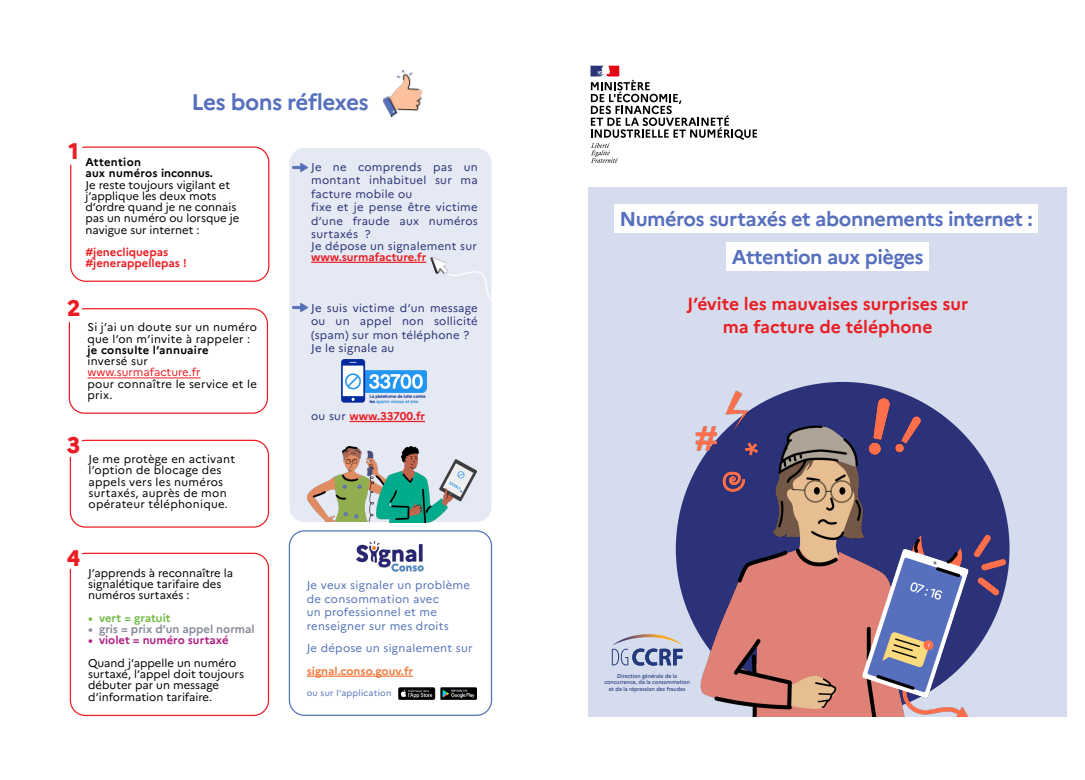
<style>
.page{position:relative;width:1085px;height:780px;background:#fff}
.page>*{position:absolute;margin:0;border:0;box-sizing:border-box;transform-origin:0 0}
.t1{font:700 22.5px "Marianne";letter-spacing:-.025em;color:#5770be}
.t2{font:800 22.5px "Marianne";color:#eb1d23}
.t3{font:700 20px "Marianne";letter-spacing:-.025em;color:#5770be}
.t4{font:700 17.5px/22.5px "Marianne";color:#eb1d23;text-align:center}
.t5{font:11.25px/11.2px "Marianne";color:#000}
.t6{font:11.25px/13.5px "Marianne";letter-spacing:.025em;color:#273376;text-align:justify}
.t7{font:11.25px/11.2px "Marianne";letter-spacing:.025em;color:#000}
.t8{font:11.25px/13.5px "Marianne";letter-spacing:.025em;color:#5372b8}
.t9{font:700 11.25px "Marianne";color:#eb1d23}
.t10{font:700 11.25px "Marianne";letter-spacing:.025em;color:#000}
.t11{font:700 11.25px "Marianne";color:#888c9b}
.t12{font:700 11.25px "Marianne";color:#ad1f82}
.t13{font:700 11.25px "Marianne";color:#f4793e}
.t14{font:11.25px "Marianne";color:#eb1d23}
.t15{font:700 11.25px "Marianne";color:#72ba43}
.t16{font:8.75px "Marianne";letter-spacing:.025em;color:#5372b8}
.t17{font:500 5.62px/6.5px "Marianne";color:#233b7d;text-align:center;scale:.94 1}
.s1{font-weight:400;color:#273376}
</style>
<div class="page">
<div style="left:588px;top:187px;width:479px;height:529px;background:#d4dced"></div>
<svg style="left:590px;top:66px;width:166px;height:97px"></svg>
<svg style="left:611px;top:636px;width:19px;height:29px"></svg>
<div style="left:289px;top:148px;width:202px;height:374px;background:#e5e9f4;border-radius:15px"></div>
<div style="left:289px;top:530px;width:203px;height:185px;border:1px solid #5372b8;border-radius:15px"></div>
<div style="left:614px;top:204px;width:423px;height:28px;background:#fff"></div>
<div style="left:726px;top:242px;width:202px;height:28px;background:#fff"></div>
<img style="left:630px;top:381px;width:380px;height:335px">
<div style="left:70px;top:146px;width:199px;height:136px;border:1px solid #eb1d23;border-radius:15px"></div>
<svg style="left:70px;top:146px;width:13px;height:19px"></svg>
<div style="left:70px;top:439px;width:199px;height:88px;border:1px solid #eb1d23;border-radius:15px"></div>
<svg style="left:70px;top:439px;width:13px;height:18px"></svg>
<div style="left:70px;top:552px;width:199px;height:164px;border:1px solid #eb1d23;border-radius:15px"></div>
<svg style="left:70px;top:552px;width:13px;height:17px"></svg>
<hr style="left:311px;top:262px;width:115px;height:1px;background:#eb1d23">
<hr style="left:307px;top:675px;width:106px;height:1px;background:#f4793e">
<hr style="left:349px;top:421px;width:76px;height:1px;background:#eb1d23">
<img style="left:430px;top:256px;width:18px;height:19px">
<svg style="left:449px;top:271px;width:43px;height:33px"></svg>
<img style="left:342px;top:360px;width:84px;height:44px">
<img style="left:292px;top:163px;width:15px;height:9px">
<img style="left:292px;top:303px;width:15px;height:9px">
<img style="left:383px;top:70px;width:40px;height:47px">
<img style="left:307px;top:447px;width:69px;height:74px">
<img style="left:376px;top:447px;width:100px;height:75px">
<img style="left:357px;top:541px;width:66px;height:31px">
<img style="left:398px;top:687px;width:78px;height:12px">
<div style="left:69px;top:308px;width:199px;height:106px;border:1px solid #eb1d23;border-radius:15px"></div>
<hr style="left:87px;top:377px;width:113px;height:1px;background:#eb1d23">
<svg style="left:69px;top:308px;width:14px;height:14px"></svg>
<p class="t1" style="left:191px;top:88px;width:179px">Les bons réflexes</p>
<p class="t2" style="left:69px;top:137px;width:12px">1</p>
<p class="t10" style="left:85px;top:155px;width:57px">Attention</p>
<p class="t10" style="left:85px;top:166px;width:129px">aux numéros inconnus.</p>
<p class="t5" style="left:85px;top:179px;width:155px">Je reste toujours vigilant et j’applique les deux mots d’ordre quand je ne connais pas un numéro ou lorsque je navigue sur internet :</p>
<p class="t9" style="left:85px;top:245px;width:84px">#jenecliquepas</p>
<p class="t9" style="left:85px;top:256px;width:103px">#jenerappellepas !</p>
<p class="t2" style="left:67px;top:294px;width:15px">2</p>
<p class="t7" style="left:87px;top:322px;width:171px">Si j’ai un doute sur un numéro que l’on m’invite à rappeler :</p>
<p class="t10" style="left:87px;top:343px;width:123px">je consulte l’annuaire</p>
<p class="t7" style="left:87px;top:355px;width:62px">inversé sur</p>
<p class="t14" style="left:87px;top:365px;width:114px">www.surmafacture.fr</p>
<p class="t7" style="left:87px;top:378px;width:171px">pour connaître le service et le prix.</p>
<p class="t2" style="left:67px;top:431px;width:15px">3</p>
<p class="t7" style="left:88px;top:453px;width:148px">Je me protège en activant l’option de blocage des appels vers les numéros surtaxés, auprès de mon opérateur téléphonique.</p>
<p class="t2" style="left:67px;top:544px;width:15px">4</p>
<p class="t5" style="left:88px;top:567px;width:146px">J’apprends à reconnaître la signalétique tarifaire des numéros surtaxés :</p>
<p class="t15" style="left:88px;top:610px;width:84px">• vert = gratuit</p>
<p class="t11" style="left:88px;top:622px;width:168px">• gris = prix d’un appel normal</p>
<p class="t12" style="left:88px;top:633px;width:142px">• violet = numéro surtaxé</p>
<p class="t5" style="left:88px;top:657px;width:157px">Quand j’appelle un numéro surtaxé, l’appel doit toujours débuter par un message d’information tarifaire.</p>
<p class="t6" style="left:311px;top:160px;width:168px">Je ne comprends pas un montant inhabituel sur ma facture mobile ou</p>
<p class="t6" style="left:311px;top:200px;width:168px">fixe et je pense être victime d’une fraude aux numéros surtaxés ?</p>
<p class="t6" style="left:311px;top:239px;width:167px">Je dépose un signalement sur</p>
<p class="t9" style="left:311px;top:250px;width:117px">www.surmafacture.fr</p>
<p class="t6" style="left:311px;top:301px;width:168px">Je suis victime d’un message ou un appel non sollicité (spam) sur mon téléphone ?</p>
<p class="t6" style="left:311px;top:341px;width:85px">Je le signale au</p>
<p class="t9" style="left:311px;top:409px;width:115px"><span class="s1">ou sur</span> www.33700.fr</p>
<p class="t8" style="left:307px;top:578px;width:165px">Je veux signaler un problème de consommation avec<br>un professionnel et me renseigner sur mes droits</p>
<p class="t8" style="left:307px;top:641px;width:167px">Je dépose un signalement sur</p>
<p class="t13" style="left:307px;top:663px;width:108px">signal.conso.gouv.fr</p>
<p class="t16" style="left:307px;top:688px;width:86px">ou sur l’application</p>
<p class="t3" style="left:619px;top:206px;width:415px">Numéros surtaxés et abonnements internet :</p>
<p class="t3" style="left:731px;top:244px;width:193px">Attention aux pièges</p>
<p class="t4" style="left:687px;top:293px;width:282px">J’évite les mauvaises surprises sur ma facture de téléphone</p>
<p class="t17" style="left:604px;top:672px;width:93px">Direction générale de la concurrence, de la consommation et de la répression des fraudes</p>
</div>
